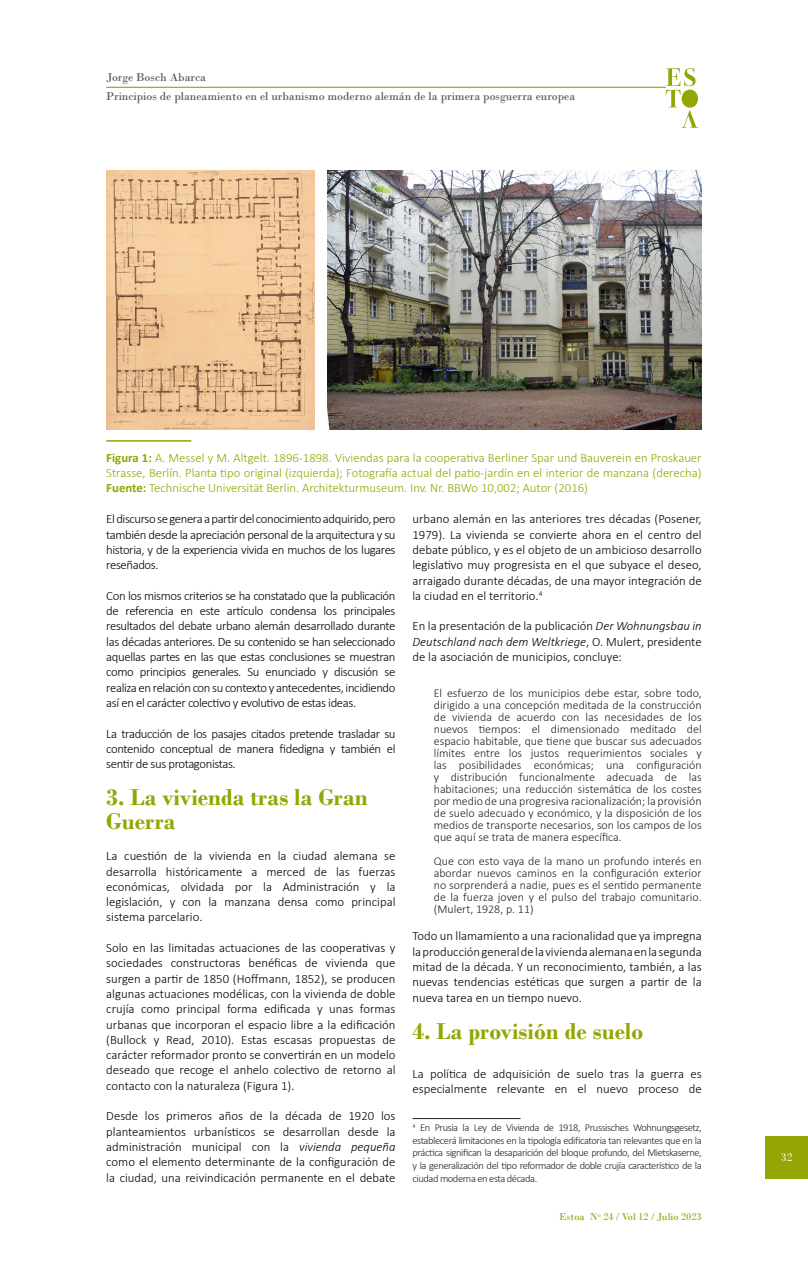
<style>
.page{position:relative;width:808px;height:1263px;background:#fff}
.page>*{position:absolute;margin:0;border:0;box-sizing:border-box;transform-origin:0 0}
.t1{font:700 24px/24px "Bodoni";color:#93a603}
.No_Spacing{font:300 12.75px/15.3px "Calibri";color:#000;text-align:justify}
.No_Spacing-2{font:300 12.75px/15.3px "Calibri";color:#93a603;text-align:justify}
.t2{font:300 12px/12px "Calibri";color:#231f20;text-align:justify}
.t3{font:12px "Bodoni";color:#57585a}
.t4{font:12px "Bodoni";color:#eff0f1}
.t5{font:300 10.5px/12.6px "Calibri";letter-spacing:-.04em;color:#231f20;text-align:justify}
.t6{font:10.5px "Bodoni";color:#93a603}
.s1{font-weight:700}
.s2{font-style:italic}
</style>
<div class="page">
<svg style="left:666px;top:68px;width:32px;height:60px"></svg>
<hr style="left:106px;top:87px;width:560px;height:1px;background:#93a603">
<div style="left:765px;top:1137px;width:43px;height:42px;background:#93a603"></div>
<img style="left:106px;top:170px;width:209px;height:259px">
<img style="left:327px;top:170px;width:375px;height:259px">
<hr style="left:106px;top:440px;width:85px;height:2px;background:#93a603">
<hr style="left:412px;top:1118px;width:108px;height:1px;background:#231f20">
<p class="t3" style="left:106px;top:70px;width:101px">Jorge Bosch Abarca</p>
<p class="t3" style="left:106px;top:89px;width:470px">Principios de planeamiento en el urbanismo moderno alemán de la primera posguerra europea</p>
<p class="No_Spacing-2" style="left:106px;top:450px;width:597px"><span class="s1">Figura 1:</span> A. Messel y M. Altgelt. 1896-1898. Viviendas para la cooperativa Berliner Spar und Bauverein en Proskauer Strasse, Berlín. Planta tipo original (izquierda); Fotografía actual del patio-jardín en el interior de manzana (derecha)<br><span class="s1">Fuente:</span> Technische Universität Berlin. Architekturmuseum. Inv. Nr. BBWo 10,002; Autor (2016)</p>
<p class="No_Spacing" style="left:412px;top:511px;width:291px">urbano alemán en las anteriores tres décadas (Posener, 1979). La vivienda se convierte ahora en el centro del debate público, y es el objeto de un ambicioso desarrollo legislativo muy progresista en el que subyace el deseo, arraigado durante décadas, de una mayor integración de la ciudad en el territorio.<sup>4</sup></p>
<p class="No_Spacing" style="left:412px;top:618px;width:291px">En la presentación de la publicación <span class="s2">Der Wohnungsbau in Deutschland nach dem Weltkriege</span>, O. Mulert, presidente de la asociación de municipios, concluye:</p>
<p class="t2" style="left:434px;top:687px;width:269px">El esfuerzo de los municipios debe estar, sobre todo, dirigido a una concepción meditada de la construcción de vivienda de acuerdo con las necesidades de los nuevos tiempos: el dimensionado meditado del espacio habitable, que tiene que buscar sus adecuados límites entre los justos requerimientos sociales y las posibilidades económicas; una configuración y distribución funcionalmente adecuada de las habitaciones; una reducción sistemática de los costes por medio de una progresiva racionalización; la provisión de suelo adecuado y económico, y la disposición de los medios de transporte necesarios, son los campos de los que aquí se trata de manera específica.</p>
<p class="t2" style="left:434px;top:855px;width:269px">Que con esto vaya de la mano un profundo interés en abordar nuevos caminos en la configuración exterior no sorprenderá a nadie, pues es el sentido permanente de la fuerza joven y el pulso del trabajo comunitario. (Mulert, 1928, p. 11)</p>
<p class="No_Spacing" style="left:412px;top:928px;width:291px">Todo un llamamiento a una racionalidad que ya impregna la producción general de la vivienda alemana en la segunda mitad de la década. Y un reconocimiento, también, a las nuevas tendencias estéticas que surgen a partir de la nueva tarea en un tiempo nuevo.</p>
<p class="No_Spacing" style="left:106px;top:511px;width:291px">El discurso se genera a partir del conocimiento adquirido, pero también desde la apreciación personal de la arquitectura y su historia, y de la experiencia vivida en muchos de los lugares reseñados.</p>
<p class="No_Spacing" style="left:106px;top:588px;width:291px">Con los mismos criterios se ha constatado que la publicación de referencia en este artículo condensa los principales resultados del debate urbano alemán desarrollado durante las décadas anteriores. De su contenido se han seleccionado aquellas partes en las que estas conclusiones se muestran como principios generales. Su enunciado y discusión se realiza en relación con su contexto y antecedentes, incidiendo así en el carácter colectivo y evolutivo de estas ideas.</p>
<p class="No_Spacing" style="left:106px;top:726px;width:291px">La traducción de los pasajes citados pretende trasladar su contenido conceptual de manera fidedigna y también el sentir de sus protagonistas.</p>
<p class="t1" style="left:106px;top:785px;width:263px">3. La vivienda tras la Gran<br>Guerra</p>
<p class="No_Spacing" style="left:106px;top:848px;width:291px">La cuestión de la vivienda en la ciudad alemana se desarrolla históricamente a merced de las fuerzas económicas, olvidada por la Administración y la legislación, y con la manzana densa como principal sistema parcelario.</p>
<p class="No_Spacing" style="left:106px;top:940px;width:291px">Solo en las limitadas actuaciones de las cooperativas y sociedades constructoras benéficas de vivienda que surgen a partir de 1850 (Hoffmann, 1852), se producen algunas actuaciones modélicas, con la vivienda de doble crujía como principal forma edificada y unas formas urbanas que incorporan el espacio libre a la edificación (Bullock y Read, 2010). Estas escasas propuestas de carácter reformador pronto se convertirán en un modelo deseado que recoge el anhelo colectivo de retorno al contacto con la naturaleza (Figura 1).</p>
<p class="No_Spacing" style="left:106px;top:1108px;width:291px">Desde los primeros años de la década de 1920 los planteamientos urbanísticos se desarrollan desde la administración municipal con la <span class="s2">vivienda pequeña </span>como el elemento determinante de la configuración de la ciudad, una reivindicación permanente en el debate</p>
<p class="t1" style="left:412px;top:1019px;width:232px">4. La provisión de suelo</p>
<p class="No_Spacing" style="left:412px;top:1066px;width:291px">La política de adquisición de suelo tras la guerra es especialmente relevante en el nuevo proceso de</p>
<p class="t5" style="left:412px;top:1121px;width:291px"><sup>4</sup> En Prusia la Ley de Vivienda de 1918, Prussisches Wohnungsgesetz, establecerá limitaciones en la tipología edificatoria tan relevantes que en la práctica significan la desaparición del bloque profundo, del Mietskaserne, y la generalización del tipo reformador de doble crujía característico de la ciudad moderna en esta década.</p>
<p class="t6" style="left:559px;top:1211px;width:144px">Estoa N<sup>o</sup> 24 / Vol 12 / Julio 2023</p>
<p class="t4" style="left:781px;top:1150px;width:13px">32</p>
</div>
